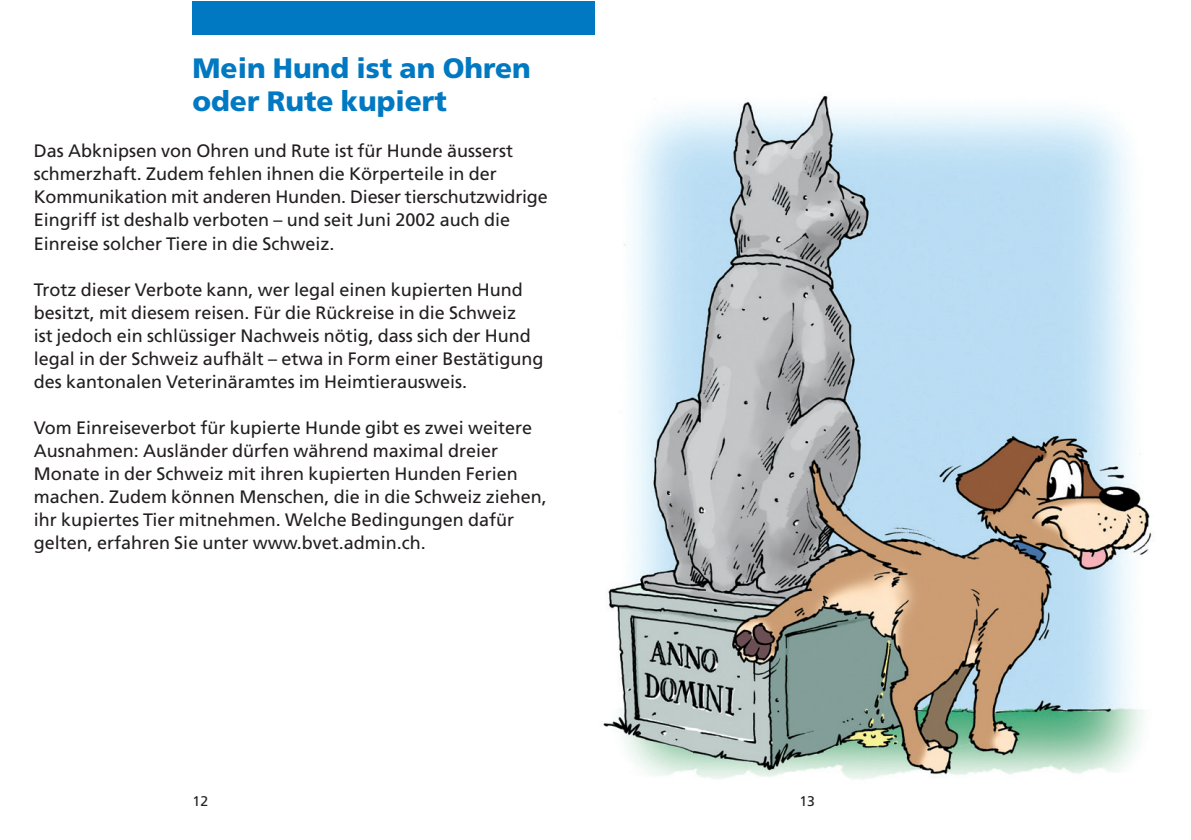
<style>
.page{position:relative;width:1191px;height:840px;background:#fff}
.page>*{position:absolute;margin:0;border:0;box-sizing:border-box;transform-origin:0 0}
.t1{font:900 28px/33px "Frutiger";color:#0079c2}
.t2{font:18px/23px "Frutiger";color:#231f20}
.t3{font:14px "Frutiger";color:#231f20}
</style>
<div class="page">
<img style="left:603px;top:95px;width:549px;height:685px">
<div style="left:192px;top:1px;width:403px;height:34px;background:#0079c2"></div>
<h1 class="t1" style="left:192px;top:54px;width:340px">Mein Hund ist an Ohren oder Rute kupiert</h1>
<p class="t2" style="left:34px;top:141px;width:515px">Das Abknipsen von Ohren und Rute ist für Hunde äusserst schmerzhaft. Zudem fehlen ihnen die Körperteile in der Kommunikation mit anderen Hunden. Dieser tierschutzwidrige Eingriff ist deshalb verboten – und seit Juni 2002 auch die Einreise solcher Tiere in die Schweiz.</p>
<p class="t2" style="left:34px;top:279px;width:511px">Trotz dieser Verbote kann, wer legal einen kupierten Hund besitzt, mit diesem reisen. Für die Rückreise in die Schweiz<br>ist jedoch ein schlüssiger Nachweis nötig, dass sich der Hund legal in der Schweiz aufhält – etwa in Form einer Bestätigung des kantonalen Veterinäramtes im Heimtierausweis.</p>
<p class="t2" style="left:34px;top:417px;width:514px">Vom Einreiseverbot für kupierte Hunde gibt es zwei weitere Ausnahmen: Ausländer dürfen während maximal dreier Monate in der Schweiz mit ihren kupierten Hunden Ferien machen. Zudem können Menschen, die in die Schweiz ziehen, ihr kupiertes Tier mitnehmen. Welche Bedingungen dafür gelten, erfahren Sie unter www.bvet.admin.ch.</p>
<p class="t3" style="left:192px;top:794px;width:17px">12</p>
<p class="t3" style="left:799px;top:794px;width:17px">13</p>
</div>
